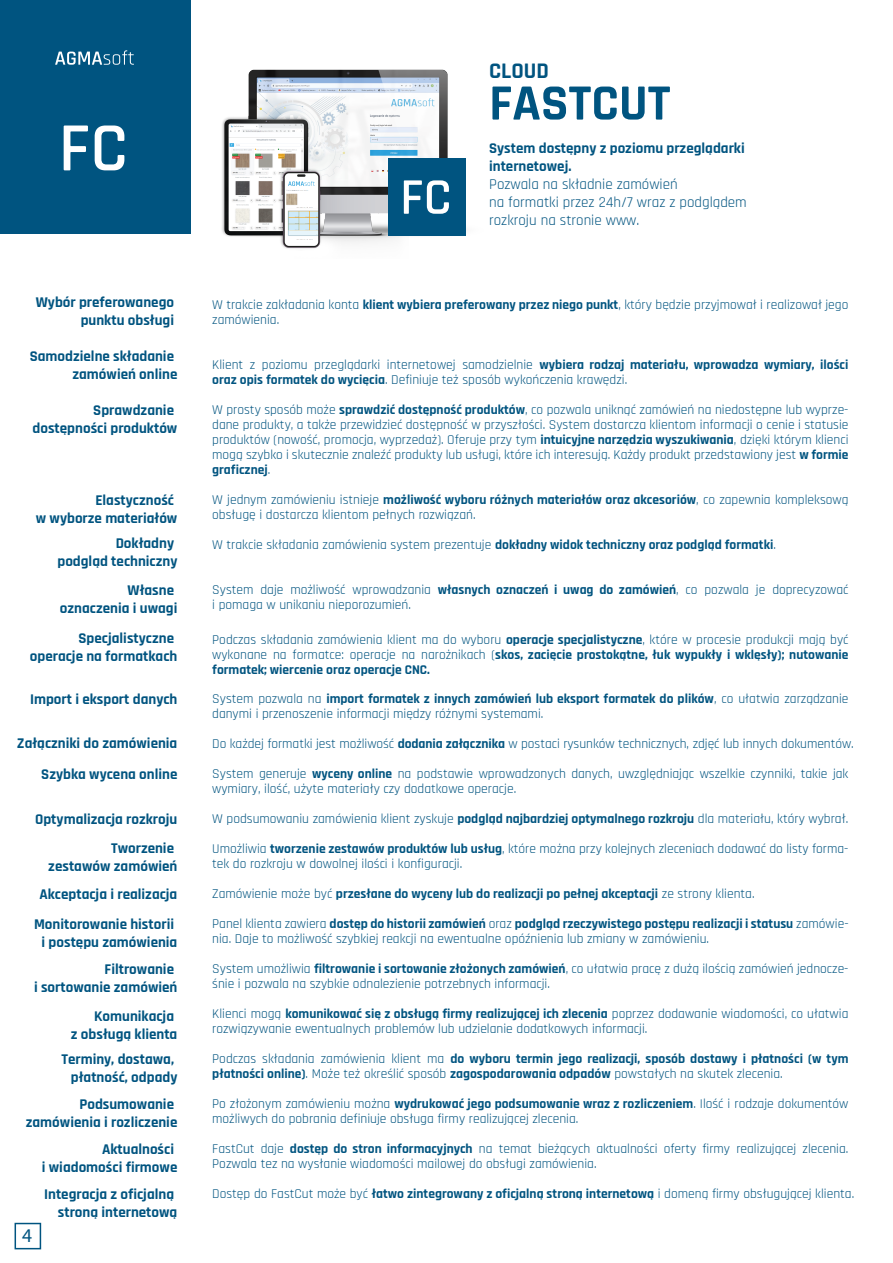
<style>
.page{position:relative;width:893px;height:1263px;background:#fff}
.page>*{position:absolute;margin:0;border:0;box-sizing:border-box;transform-origin:0 0}
.t1{font:700 51.3px "Rajdhani";color:#005480}
.t2{font:700 22.5px "Rajdhani";color:#005480}
.t3{font:19.5px "Myriad Pro";color:#005480}
.t4{font:700 15px/18px "Rajdhani";color:#005480;text-align:right}
.t5{font:15px/18px "Rajdhani";color:#005480}
.t6{font:13.5px/15px "Rajdhani";color:#005480}
.t7{font:700 13.5px/15px "Rajdhani";color:#005480}
.s1{font-weight:700}
.s2{font-weight:400}
</style>
<div class="page">
<div style="left:0;top:0;width:190px;height:233px;background:#005480"></div>
<svg style="left:55px;top:50px;width:79px;height:15px"></svg>
<img style="left:222px;top:69px;width:244px;height:180px">
<svg style="left:15px;top:1223px;width:26px;height:26px"></svg>
<svg style="left:64px;top:126px;width:24px;height:44px"></svg>
<svg style="left:95px;top:126px;width:29px;height:44px"></svg>
<div style="left:388px;top:159px;width:77px;height:77px;background:#005480"></div>
<svg style="left:404px;top:180px;width:45px;height:34px"></svg>
<p class="t4" style="left:36px;top:293px;width:140px">Wybór preferowanego punktu obsługi</p>
<p class="t4" style="left:30px;top:347px;width:149px">Samodzielne składanie zamówień online</p>
<p class="t4" style="left:32px;top:401px;width:146px">Sprawdzanie dostępności produktów</p>
<p class="t4" style="left:36px;top:491px;width:143px">Elastyczność<br>w wyborze materiałów</p>
<p class="t4" style="left:57px;top:535px;width:121px">Dokładny<br>podgląd techniczny</p>
<p class="t4" style="left:60px;top:581px;width:119px">Własne oznaczenia i uwagi</p>
<p class="t4" style="left:30px;top:629px;width:149px">Specjalistyczne operacje na formatkach</p>
<p class="t4" style="left:30px;top:691px;width:149px">Import i eksport danych</p>
<p class="t4" style="left:17px;top:728px;width:162px;line-height:31.5px">Załączniki do zamówienia<br>Szybka wycena online</p>
<p class="t4" style="left:35px;top:806px;width:144px;line-height:28.5px">Optymalizacja rozkroju<br>Tworzenie</p>
<p class="t4" style="left:40px;top:852px;width:139px;line-height:28.5px;text-align:center">zestawów zamówień<br>Akceptacja i realizacja</p>
<p class="t4" style="left:34px;top:916px;width:145px;text-align:center">Monitorowanie historii i postępu zamówienia</p>
<p class="t4" style="left:34px;top:961px;width:145px">Filtrowanie<br>i sortowanie zamówień</p>
<p class="t4" style="left:71px;top:1007px;width:108px">Komunikacja<br>z obsługą klienta</p>
<p class="t4" style="left:61px;top:1051px;width:117px">Terminy, dostawa, płatność, odpady</p>
<p class="t4" style="left:26px;top:1096px;width:153px">Podsumowanie zamówienia i rozliczenie</p>
<p class="t4" style="left:42px;top:1141px;width:137px">Aktualności<br>i wiadomości firmowe</p>
<p class="t4" style="left:44px;top:1186px;width:135px">Integracja z oficjalną stroną internetową</p>
<h3 class="t3" style="left:22px;top:1223px;width:12px">4</h3>
<h2 class="t2" style="left:489px;top:57px;width:61px">CLOUD</h2>
<h1 class="t1" style="left:489px;top:72px;width:183px">FASTCUT</h1>
<p class="t4" style="left:489px;top:140px;width:257px;text-align:left">System dostępny z poziomu przeglądarki internetowej.</p>
<p class="t5" style="left:489px;top:176px;width:259px">Pozwala na składnie zamówień<br>na formatki przez 24h/7 wraz z podglądem rozkroju na stronie www.</p>
<p class="t6" style="left:212px;top:298px;width:638px">W trakcie zakładania konta <span class="s1">klient wybiera preferowany przez niego punkt</span>, który będzie przyjmował i realizował jego zamówienia.</p>
<p class="t6" style="left:212px;top:358px;width:638px">Klient z poziomu przeglądarki internetowej samodzielnie <span class="s1">wybiera rodzaj materiału, wprowadza wymiary, ilości oraz opis formatek do wycięcia</span>. Definiuje też sposób wykończenia krawędzi.</p>
<p class="t6" style="left:212px;top:403px;width:638px;text-align:justify">W prosty sposób może <span class="s1">sprawdzić dostępność produktów</span>, co pozwala uniknąć zamówień na niedostępne lub wyprze&shy;dane produkty, a także przewidzieć dostępność w przyszłości. System dostarcza klientom informacji o cenie i statusie produktów (nowość, promocja, wyprzedaż). Oferuje przy tym <span class="s1">intuicyjne narzędzia wyszukiwania</span>, dzięki którym klienci mogą szybko i skutecznie znaleźć produkty lub usługi, które ich interesują. Każdy produkt przedstawiony jest <span class="s1">w formie graficznej</span>.</p>
<p class="t6" style="left:212px;top:493px;width:638px">W jednym zamówieniu istnieje <span class="s1">możliwość wyboru różnych materiałów oraz akcesoriów</span>, co zapewnia kompleksową obsługę i dostarcza klientom pełnych rozwiązań.</p>
<p class="t6" style="left:212px;top:538px;width:565px">W trakcie składania zamówienia system prezentuje <span class="s1">dokładny widok techniczny oraz podgląd formatki</span>.</p>
<p class="t6" style="left:212px;top:583px;width:638px">System daje możliwość wprowadzania <span class="s1">własnych oznaczeń i uwag do zamówień</span>, co pozwala je doprecyzować i pomaga w unikaniu nieporozumień.</p>
<p class="t6" style="left:212px;top:632px;width:638px;text-align:justify">Podczas składania zamówienia klient ma do wyboru <span class="s1">operacje specjalistyczne</span>, które w procesie produkcji mają być wykonane na formatce: operacje na narożnikach (<span class="s1">skos, zacięcie prostokątne, łuk wypukły i wklęsły); nutowanie formatek; wiercenie oraz operacje CNC.</span></p>
<p class="t6" style="left:212px;top:692px;width:638px">System pozwala na <span class="s1">import formatek z innych zamówień lub eksport formatek do plików</span>, co ułatwia zarządzanie danymi i przenoszenie informacji między różnymi systemami.</p>
<p class="t6" style="left:212px;top:737px;width:643px">Do każdej formatki jest możliwość <span class="s1">dodania załącznika</span> w postaci rysunków technicznych, zdjęć lub innych dokumentów.</p>
<p class="t6" style="left:212px;top:767px;width:638px">System generuje <span class="s1">wyceny online</span> na podstawie wprowadzonych danych, uwzględniając wszelkie czynniki, takie jak wymiary, ilość, użyte materiały czy dodatkowe operacje.</p>
<p class="t6" style="left:212px;top:812px;width:637px">W podsumowaniu zamówienia klient zyskuje <span class="s1">podgląd najbardziej optymalnego rozkroju</span> dla materiału, który wybrał.</p>
<p class="t6" style="left:212px;top:842px;width:638px">Umożliwia <span class="s1">tworzenie zestawów produktów lub usług</span>, które można przy kolejnych zleceniach dodawać do listy forma&shy;tek do rozkroju w dowolnej ilości i konfiguracji.</p>
<p class="t7" style="left:212px;top:887px;width:544px"><span class="s2">Zamówienie może być</span> przesłane do wyceny lub do realizacji po pełnej akceptacji <span class="s2">ze strony klienta.</span></p>
<p class="t6" style="left:212px;top:917px;width:638px">Panel klienta zawiera <span class="s1">dostęp do historii zamówień</span> oraz <span class="s1">podgląd rzeczywistego postępu realizacji i statusu</span> zamówie&shy;nia. Daje to możliwość szybkiej reakcji na ewentualne opóźnienia lub zmiany w zamówieniu.</p>
<p class="t6" style="left:212px;top:962px;width:638px">System umożliwia <span class="s1">filtrowanie i sortowanie złożonych zamówień</span>, co ułatwia pracę z dużą ilością zamówień jednocze&shy;śnie i pozwala na szybkie odnalezienie potrzebnych informacji.</p>
<p class="t6" style="left:212px;top:1007px;width:638px">Klienci mogą <span class="s1">komunikować się z obsługą firmy realizującej ich zlecenia</span> poprzez dodawanie wiadomości, co ułatwia rozwiązywanie ewentualnych problemów lub udzielanie dodatkowych informacji.</p>
<p class="t7" style="left:212px;top:1052px;width:638px"><span class="s2">Podczas składania zamówienia klient ma</span> do wyboru termin jego realizacji, sposób dostawy i płatności (w tym płatności online)<span class="s2">. Może też określić sposób</span> zagospodarowania odpadów <span class="s2">powstałych na skutek zlecenia.</span></p>
<p class="t6" style="left:212px;top:1097px;width:638px">Po złożonym zamówieniu można <span class="s1">wydrukować jego podsumowanie wraz z rozliczeniem</span>. Ilość i rodzaje dokumentów możliwych do pobrania definiuje obsługa firmy realizującej zlecenia.</p>
<p class="t6" style="left:212px;top:1142px;width:638px">FastCut daje <span class="s1">dostęp do stron informacyjnych</span> na temat bieżących aktualności oferty firmy realizującej zlecenia.<br>Pozwala tez na wysłanie wiadomości mailowej do obsługi zamówienia.</p>
<p class="t6" style="left:212px;top:1187px;width:643px">Dostęp do FastCut może być <span class="s1">łatwo zintegrowany z oficjalną stroną internetową</span> i domeną firmy obsługującej klienta.</p>
</div>
